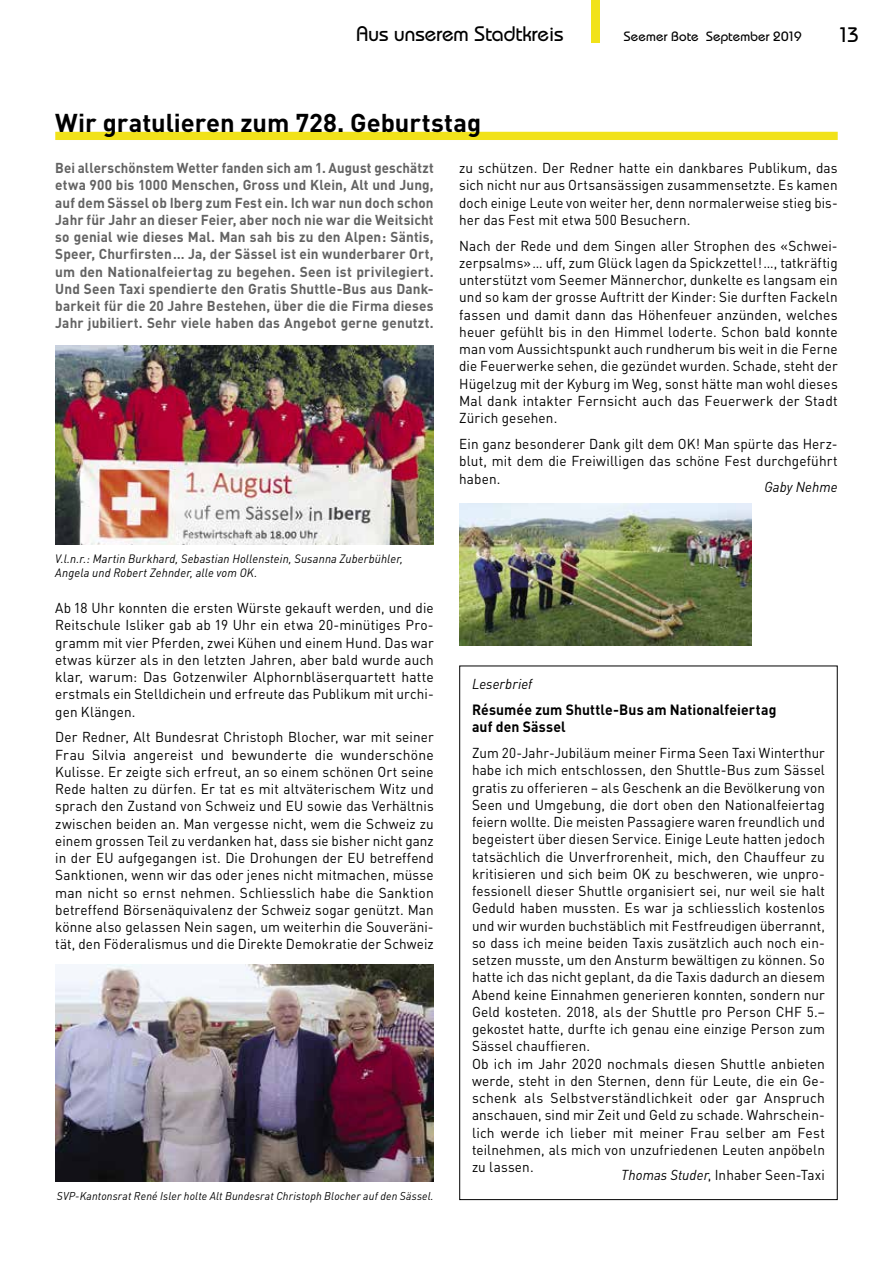
<style>
.page{position:relative;width:893px;height:1263px;background:#fff}
.page>*{position:absolute;margin:0;border:0;box-sizing:border-box;transform-origin:0 0}
.t1{font:700 25.5px "DIN";letter-spacing:-.005em;color:#000}
.t2{font:500 21px "Bauhaus";color:#000}
.t3{font:700 14.7px/17.2px "DIN";letter-spacing:.01em;color:#000;scale:.95 1}
.t4{font:14.25px/17.2px "DIN";letter-spacing:.01em;color:#000;text-align:justify;scale:.95 1}
.t5{font:14.25px/17.2px "DIN";letter-spacing:.01em;color:#000;scale:.94 1}
.t6{font:700 14.25px/17.2px "DIN";letter-spacing:.01em;color:#636363;text-align:justify;scale:.93 1}
.t7{font:14.25px/17.2px "DIN";letter-spacing:.01em;color:#000;text-align:justify;scale:.96 1}
.t8{font:italic 14.25px "DIN";letter-spacing:.005em;color:#000;scale:.95 1}
.t9{font:500 13.5px "Bauhaus";letter-spacing:.01em;color:#000}
.t10{font:italic 12px/14.2px "DIN";letter-spacing:.015em;color:#000;scale:.95 1}
.t11{font:italic 11.25px "DIN";letter-spacing:.015em;color:#000;scale:.95 1}
.s1{font-style:italic}
</style>
<div class="page">
<div style="left:591px;top:0;width:9px;height:43px;background:#f1e21a"></div>
<div style="left:55px;top:132px;width:783px;height:8px;background:#f1e21a"></div>
<img style="left:55px;top:964px;width:379px;height:218px">
<img style="left:459px;top:503px;width:292px;height:143px">
<img style="left:55px;top:345px;width:379px;height:199px">
<h2 class="t2" style="left:356px;top:22px;width:208px">Aus unserem Stadtkreis</h2>
<p class="t9" style="left:624px;top:29px;width:179px">Seemer Bote September 2019</p>
<h2 class="t2" style="left:838px;top:22px;width:23px">13</h2>
<h1 class="t1" style="left:55px;top:106px;width:427px">Wir gratulieren zum 728. Geburtstag</h1>
<p class="t6" style="left:55px;top:159px;width:408px">Bei allerschönstem Wetter fanden sich am 1. August geschätzt etwa 900 bis 1000 Menschen, Gross und Klein, Alt und Jung, auf dem Sässel ob Iberg zum Fest ein. Ich war nun doch schon Jahr für Jahr an dieser Feier, aber noch nie war die Weitsicht so genial wie dieses Mal. Man sah bis zu den Alpen: Säntis, Speer, Churfirsten… Ja, der Sässel ist ein wunderbarer Ort, um den Nationalfeiertag zu begehen. Seen ist privilegiert.<br>Und Seen Taxi spendierte den Gratis Shuttle-Bus aus Dank&shy;barkeit für die 20 Jahre Bestehen, über die die Firma dieses Jahr jubiliert. Sehr viele haben das Angebot gerne genutzt.</p>
<p class="t10" style="left:55px;top:551px;width:368px">V.l.n.r.: Martin Burkhard, Sebastian Hollenstein, Susanna Zuberbühler,<br>Angela und Robert Zehnder, alle vom OK.</p>
<p class="t4" style="left:55px;top:599px;width:400px">Ab 18 Uhr konnten die ersten Würste gekauft werden, und die Reitschule Isliker gab ab 19 Uhr ein etwa 20-minütiges Pro&shy;gramm mit vier Pferden, zwei Kühen und einem Hund. Das war etwas kürzer als in den letzten Jahren, aber bald wurde auch klar, warum: Das Gotzenwiler Alphornbläserquartett hatte erstmals ein Stelldichein und erfreute das Publikum mit urchi&shy;gen Klängen.</p>
<p class="t4" style="left:55px;top:728px;width:400px">Der Redner, Alt Bundesrat Christoph Blocher, war mit seiner Frau Silvia angereist und bewunderte die wunderschöne Kulisse. Er zeigte sich erfreut, an so einem schönen Ort seine Rede halten zu dürfen. Er tat es mit altväterischem Witz und sprach den Zustand von Schweiz und EU sowie das Verhältnis zwischen beiden an. Man vergesse nicht, wem die Schweiz zu einem grossen Teil zu verdanken hat, dass sie bisher nicht ganz in der EU aufgegangen ist. Die Drohungen der EU betreffend Sanktionen, wenn wir das oder jenes nicht mitmachen, müsse man nicht so ernst nehmen. Schliesslich habe die Sanktion betreffend Börsenäquivalenz der Schweiz sogar genützt. Man könne also gelassen Nein sagen, um weiterhin die Souveräni&shy;tät, den Föderalismus und die Direkte Demokratie der Schweiz</p>
<p class="t11" style="left:57px;top:1189px;width:398px">SVP-Kantonsrat René Isler holte Alt Bundesrat Christoph Blocher auf den Sässel.</p>
<p class="t7" style="left:459px;top:159px;width:396px">zu schützen. Der Redner hatte ein dankbares Publikum, das sich nicht nur aus Ortsansässigen zusammensetzte. Es kamen doch einige Leute von weiter her, denn normalerweise stieg bis&shy;her das Fest mit etwa 500 Besuchern.</p>
<p class="t4" style="left:459px;top:237px;width:400px">Nach der Rede und dem Singen aller Strophen des «Schwei&shy;zerpsalms»… uff, zum Glück lagen da Spickzettel!…, tatkräftig unterstützt vom Seemer Männerchor, dunkelte es langsam ein und so kam der grosse Auftritt der Kinder: Sie durften Fackeln fassen und damit dann das Höhenfeuer anzünden, welches heuer gefühlt bis in den Himmel loderte. Schon bald konnte man vom Aussichtspunkt auch rundherum bis weit in die Ferne die Feuerwerke sehen, die gezündet wurden. Schade, steht der Hügelzug mit der Kyburg im Weg, sonst hätte man wohl dieses Mal dank intakter Fernsicht auch das Feuerwerk der Stadt Zürich gesehen.</p>
<p class="t4" style="left:459px;top:435px;width:400px">Ein ganz besonderer Dank gilt dem OK! Man spürte das Herz&shy;blut, mit dem die Freiwilligen das schöne Fest durchgeführt haben.</p>
<p class="t8" style="left:764px;top:478px;width:79px">Gaby Nehme</p>
<p class="t8" style="left:472px;top:675px;width:65px">Leserbrief</p>
<p class="t3" style="left:472px;top:700px;width:322px">Résumée zum Shuttle-Bus am Nationalfeiertag auf den Sässel</p>
<p class="t5" style="left:472px;top:744px;width:377px">Zum 20-Jahr-Jubiläum meiner Firma Seen Taxi Winterthur habe ich mich entschlossen, den Shuttle-Bus zum Sässel gratis zu offerieren – als Geschenk an die Bevölkerung von Seen und Umgebung, die dort oben den Nationalfeiertag feiern wollte. Die meisten Passagiere waren freundlich und begeistert über diesen Service. Einige Leute hatten jedoch tatsächlich die Unverfrorenheit, mich, den Chauffeur zu kritisieren und sich beim OK zu beschweren, wie unpro&shy;fessionell dieser Shuttle organisiert sei, nur weil sie halt Geduld haben mussten. Es war ja schliesslich kostenlos und wir wurden buchstäblich mit Festfreudigen überrannt, so dass ich meine beiden Taxis zusätzlich auch noch ein&shy;setzen musste, um den Ansturm bewältigen zu können. So hatte ich das nicht geplant, da die Taxis dadurch an diesem Abend keine Einnahmen generieren konnten, sondern nur Geld kosteten. 2018, als der Shuttle pro Person CHF 5.– gekostet hatte, durfte ich genau eine einzige Person zum Sässel chauffieren.<br>Ob ich im Jahr 2020 nochmals diesen Shuttle anbieten werde, steht in den Sternen, denn für Leute, die ein Ge&shy;schenk als Selbstverständlichkeit oder gar Anspruch anschauen, sind mir Zeit und Geld zu schade. Wahrschein&shy;lich werde ich lieber mit meiner Frau selber am Fest teilnehmen, als mich von unzufriedenen Leuten anpöbeln zu lassen.</p>
<p class="t4" style="left:621px;top:1166px;width:216px"><span class="s1">Thomas Studer</span>, Inhaber Seen-Taxi</p>
</div>
